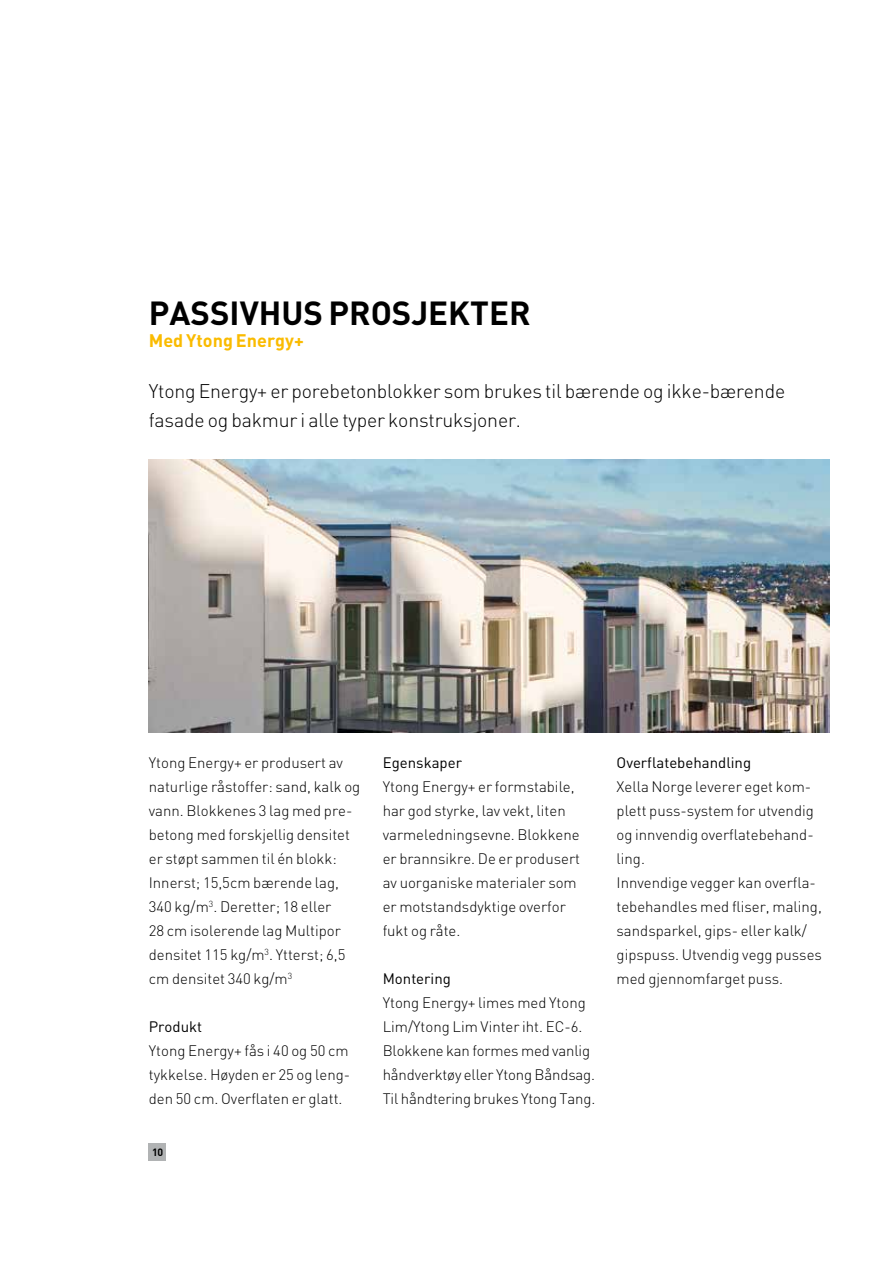
<style>
.page{position:relative;width:893px;height:1263px;background:#fff}
.page>*{position:absolute;margin:0;border:0;box-sizing:border-box;transform-origin:0 0}
.t1{font:700 33px "DIN";color:#000}
.t2{font:300 19.5px/28.5px "DIN";letter-spacing:-.01em;color:#000}
.t3{font:700 18px "DIN";color:#fabb00}
.t4{font:300 15px/24px "DIN";color:#000}
.t5{font:15px "DIN";color:#000}
.t6{font:700 10.5px "DIN";color:#000}
</style>
<div class="page">
<div style="left:149px;top:1144px;width:17px;height:17px;background:#b1b3b4"></div>
<img style="left:148px;top:459px;width:681px;height:274px">
<h1 class="t1" style="left:149px;top:292px;width:383px">PASSIVHUS PROSJEKTER</h1>
<p class="t3" style="left:149px;top:328px;width:157px">Med Ytong Energy+</p>
<h2 class="t2" style="left:149px;top:377px;width:638px">Ytong Energy+ er porebetonblokker som brukes til bærende og ikke-bærende fasade og bakmur i alle typer konstruksjoner.</h2>
<p class="t4" style="left:149px;top:751px;width:213px">Ytong Energy+ er produsert av naturlige råstoffer: sand, kalk og vann. Blokkenes 3 lag med pre&shy;betong med forskjellig densitet er støpt sammen til én blokk:<br>Innerst; 15,5cm bærende lag,<br>340 kg/m<sup>3</sup>. Deretter; 18 eller<br>28 cm isolerende lag Multipor densitet 115 kg/m<sup>3</sup>. Ytterst; 6,5 cm densitet 340 kg/m<sup>3</sup></p>
<p class="t5" style="left:149px;top:1017px;width:55px">Produkt</p>
<p class="t4" style="left:149px;top:1039px;width:203px;text-align:justify">Ytong Energy+ fås i 40 og 50 cm tykkelse. Høyden er 25 og leng&shy;den 50 cm. Overflaten er glatt.</p>
<p class="t6" style="left:152px;top:1145px;width:13px">10</p>
<p class="t5" style="left:383px;top:753px;width:81px">Egenskaper</p>
<p class="t4" style="left:383px;top:775px;width:199px">Ytong Energy+ er formstabile, har god styrke, lav vekt, liten varmeledningsevne. Blokkene er brannsikre. De er produsert av uorganiske materialer som er motstandsdyktige overfor fukt og råte.</p>
<p class="t5" style="left:383px;top:969px;width:70px">Montering</p>
<p class="t4" style="left:383px;top:991px;width:214px">Ytong Energy+ limes med Ytong<br>Lim/Ytong Lim Vinter iht. EC-6.<br>Blokkene kan formes med vanlig håndverktøy eller Ytong Båndsag.<br>Til håndtering brukes Ytong Tang.</p>
<p class="t5" style="left:617px;top:753px;width:136px">Overflatebehandling</p>
<p class="t4" style="left:617px;top:775px;width:207px">Xella Norge leverer eget kom&shy;plett puss-system for utvendig og innvendig overflatebehand&shy;ling.<br>Innvendige vegger kan overfla&shy;tebehandles med fliser, maling, sandsparkel, gips- eller kalk/ gipspuss. Utvendig vegg pusses med gjennomfarget puss.</p>
</div>
